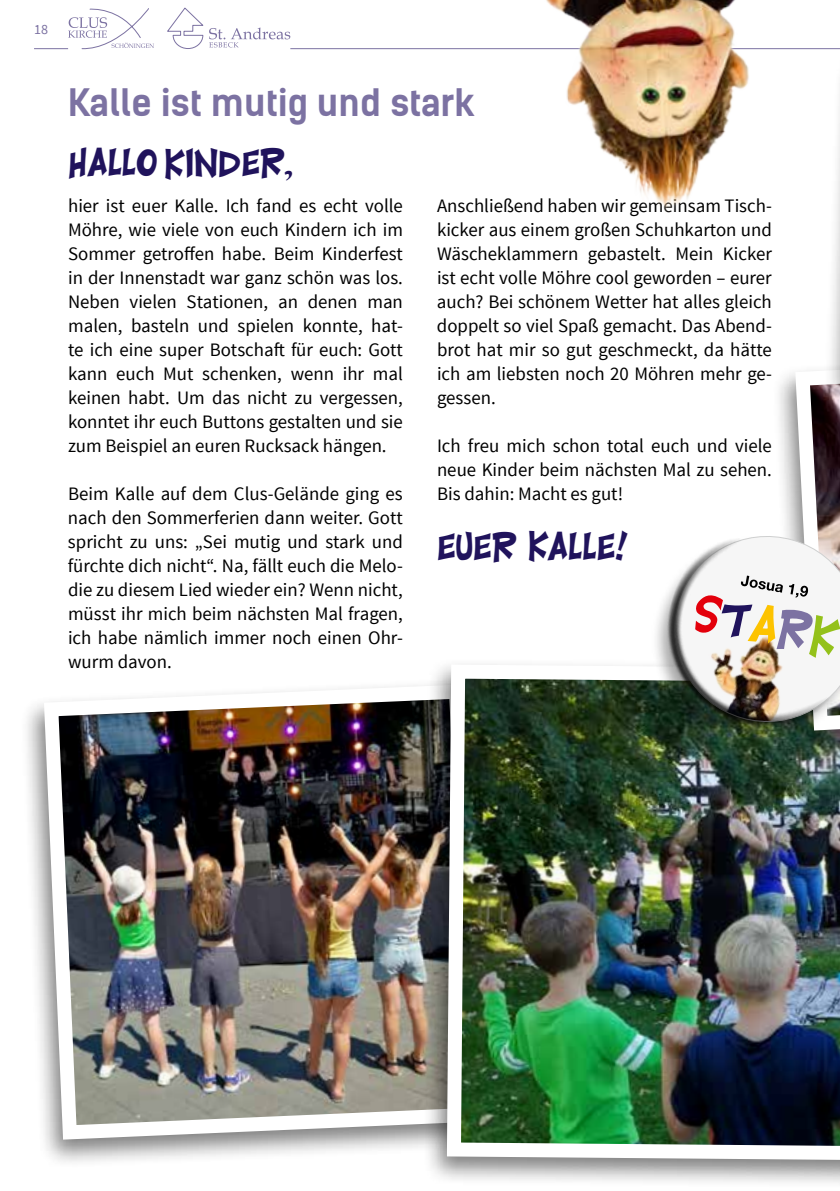
<style>
.page{position:relative;width:840px;height:1191px;background:#fff}
.page>*{position:absolute;margin:0;border:0;box-sizing:border-box;transform-origin:0 0}
.t1{font:51.6px "Carrick Groovy";color:#e3000b}
.t2{font:38px "Carrick Groovy";color:#20135c}
.t3{font:700 36px "Kelson Sans";color:#7c72a2}
.t4{font:19px/24px "Source Sans Pro";color:#000;text-align:justify}
.t5{font:14px "Source Sans Pro";color:#7c72a2}
.s1{color:#20135c}
.s2{color:#fdc300}
.s3{color:#7c72a2}
.s4{color:#94c11a}
</style>
<div class="page">
<hr style="left:34px;top:48px;width:34px;height:1px;background:#7c72a2">
<svg style="left:68px;top:8px;width:86px;height:42px"></svg>
<svg style="left:167px;top:7px;width:123px;height:42px"></svg>
<hr style="left:290px;top:48px;width:549px;height:1px;background:#7c72a2">
<div style="left:20px;top:677px;width:474px;height:492px;background:#000;opacity:.5"></div>
<img style="left:37px;top:677px;width:385px;height:470px">
<img style="left:497px;top:0;width:238px;height:204px">
<div style="left:422px;top:657px;width:417px;height:534px;background:#000;opacity:.5"></div>
<img style="left:439px;top:657px;width:400px;height:513px">
<div style="left:770px;top:340px;width:69px;height:420px;background:#000;opacity:.5"></div>
<svg style="left:643px;top:606px;width:196px;height:140px"></svg>
<svg style="left:663px;top:48px;width:177px;height:690px"></svg>
<p class="t5" style="left:34px;top:21px;width:15px">18</p>
<h3 class="t3" style="left:68px;top:81px;width:408px">Kalle ist mutig und stark</h3>
<h2 class="t2" style="left:68px;top:140px;width:226px">Hallo Kinder,</h2>
<p class="t4" style="left:68px;top:194px;width:336px">hier ist euer Kalle. Ich fand es echt volle Möhre, wie viele von euch Kindern ich im Sommer getroffen habe. Beim Kinderfest in der Innenstadt war ganz schön was los.<br>Neben vielen Stationen, an denen man malen, basteln und spielen konnte, hat&shy;te ich eine super Botschaft für euch: Gott kann euch Mut schenken, wenn ihr mal keinen habt. Um das nicht zu vergessen, konntet ihr euch Buttons gestalten und sie zum Beispiel an euren Rucksack hängen.</p>
<p class="t4" style="left:68px;top:482px;width:336px">Beim Kalle auf dem Clus-Gelände ging es nach den Sommerferien dann weiter. Gott spricht zu uns: „Sei mutig und stark und fürchte dich nicht“. Na, fällt euch die Melo&shy;die zu diesem Lied wieder ein? Wenn nicht, müsst ihr mich beim nächsten Mal fragen, ich habe nämlich immer noch einen Ohr&shy;wurm davon.</p>
<p class="t4" style="left:436px;top:194px;width:336px">Anschließend haben wir gemeinsam Tisch&shy;kicker aus einem großen Schuhkarton und Wäscheklammern gebastelt. Mein Kicker ist echt volle Möhre cool geworden – eurer auch? Bei schönem Wetter hat alles gleich doppelt so viel Spaß gemacht. Das Abend&shy;brot hat mir so gut geschmeckt, da hätte ich am liebsten noch 20 Möhren mehr ge&shy;gessen.</p>
<p class="t4" style="left:437px;top:434px;width:336px">Ich freu mich schon total euch und viele neue Kinder beim nächsten Mal zu sehen.<br>Bis dahin: Macht es gut!</p>
<h2 class="t2" style="left:437px;top:524px;width:192px">Euer Kalle!</h2>
<h1 class="t1" style="left:698px;top:582px;width:149px;rotate:10deg">S<span class="s1">t</span><span class="s2">a</span><span class="s3">r</span><span class="s4">k</span></h1>
</div>
